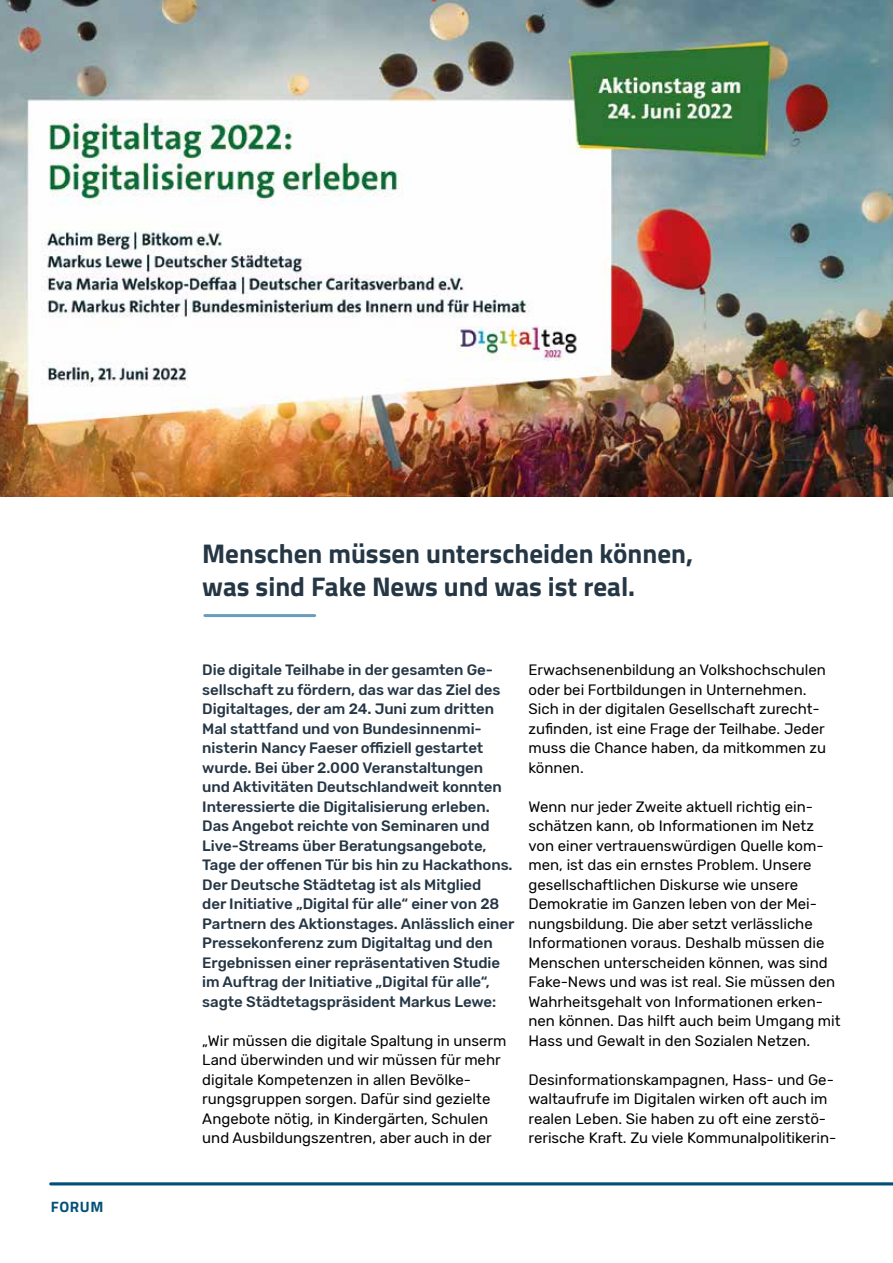
<style>
.page{position:relative;width:893px;height:1263px;background:#fff}
.page>*{position:absolute;margin:0;border:0;box-sizing:border-box;transform-origin:0 0}
.t1{font:700 27px/32.4px "Titillium Web";color:#253645}
.t2{font:15px/19.5px "Rubik";color:#000}
.t3{font:500 15px/19.5px "Rubik";letter-spacing:-.005em;color:#253645}
.t4{font:700 15px "Titillium Web";letter-spacing:.04em;color:#005077}
</style>
<div class="page">
<svg style="left:49px;top:1182px;width:844px;height:4px;background:#357493"></svg>
<img style="left:0;top:0;width:893px;height:497px">
<hr style="left:205px;top:614px;width:110px;height:3px;background:#6c9cbb">
<p class="t4" style="left:51px;top:1195px;width:54px">FORUM</p>
<h1 class="t1" style="left:202px;top:536px;width:492px">Menschen müssen unterscheiden können, was sind Fake News und was ist real.</h1>
<p class="t3" style="left:202px;top:660px;width:314px">Die digitale Teilhabe in der gesamten Ge&shy;sellschaft zu fördern, das war das Ziel des Digitaltages, der am 24. Juni zum dritten Mal stattfand und von Bundesinnenmi&shy;nisterin Nancy Faeser offiziell gestartet wurde. Bei über 2.000 Veranstaltungen und Aktivitäten Deutschlandweit konnten Interessierte die Digitalisierung erleben.<br>Das Angebot reichte von Seminaren und Live-Streams über Beratungsangebote, Tage der offenen Tür bis hin zu Hackathons.<br>Der Deutsche Städtetag ist als Mitglied<br>der Initiative „Digital für alle“ einer von 28<br>Partnern des Aktionstages. Anlässlich einer Pressekonferenz zum Digitaltag und den Ergebnissen einer repräsentativen Studie im Auftrag der Initiative „Digital für alle“, sagte Städtetagspräsident Markus Lewe:</p>
<p class="t2" style="left:202px;top:1031px;width:306px">„Wir müssen die digitale Spaltung in unserm Land überwinden und wir müssen für mehr digitale Kompetenzen in allen Bevölke&shy;rungsgruppen sorgen. Dafür sind gezielte Angebote nötig, in Kindergärten, Schulen und Ausbildungszentren, aber auch in der</p>
<p class="t2" style="left:528px;top:660px;width:299px">Erwachsenenbildung an Volkshochschulen oder bei Fortbildungen in Unternehmen.<br>Sich in der digitalen Gesellschaft zurecht&shy;zufinden, ist eine Frage der Teilhabe. Jeder muss die Chance haben, da mitkommen zu können.</p>
<p class="t2" style="left:528px;top:797px;width:314px">Wenn nur jeder Zweite aktuell richtig ein&shy;schätzen kann, ob Informationen im Netz von einer vertrauenswürdigen Quelle kom&shy;men, ist das ein ernstes Problem. Unsere gesellschaftlichen Diskurse wie unsere Demokratie im Ganzen leben von der Mei&shy;nungsbildung. Die aber setzt verlässliche Informationen voraus. Deshalb müssen die Menschen unterscheiden können, was sind Fake-News und was ist real. Sie müssen den Wahrheitsgehalt von Informationen erken&shy;nen können. Das hilft auch beim Umgang mit Hass und Gewalt in den Sozialen Netzen.</p>
<p class="t2" style="left:528px;top:1070px;width:309px">Desinformationskampagnen, Hass- und Ge&shy;waltaufrufe im Digitalen wirken oft auch im realen Leben. Sie haben zu oft eine zerstö&shy;rerische Kraft. Zu viele Kommunalpolitikerin-</p>
</div>
